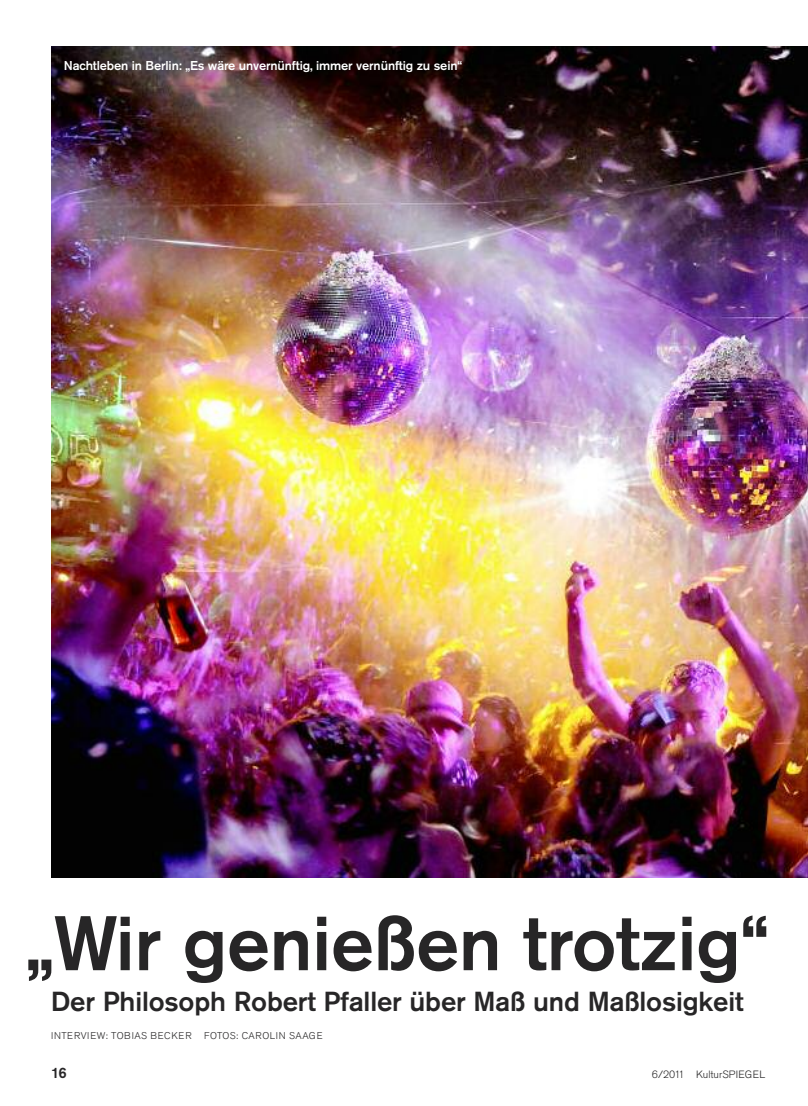
<style>
.page{position:relative;width:808px;height:1106px;background:#fff}
.page>*{position:absolute;margin:0;border:0;box-sizing:border-box;transform-origin:0 0}
.t1{font:500 76.5px "Akzidenz Grotesk Pro";letter-spacing:-.005em;color:#272627}
.t2{font:500 27.3px "Akzidenz Grotesk Pro";letter-spacing:-.005em;color:#272627}
.t3{font:500 15px "Akzidenz Grotesk Pro";color:#272627}
.t4{font:500 12.75px "Akzidenz Grotesk Pro";letter-spacing:-.01em;color:#fff}
.t5{font:300 10.5px "Akzidenz Grotesk Pro";color:#272627}
.t6{font:300 9.75px "Akzidenz Grotesk Pro";letter-spacing:.05em;color:#272627}
</style>
<div class="page">
<img style="left:51px;top:47px;width:757px;height:830px">
<p class="t4" style="left:64px;top:61px;width:400px">Nachtleben in Berlin: „Es wäre unvernünftig, immer vernünftig zu sein“</p>
<h1 class="t1" style="left:26px;top:916px;width:745px">„Wir genießen trotzig“</h1>
<h2 class="t2" style="left:51px;top:991px;width:694px">Der Philosoph Robert Pfaller über Maß und Maßlosigkeit</h2>
<p class="t6" style="left:51px;top:1031px;width:142px">INTERVIEW: TOBIAS BECKER</p>
<p class="t6" style="left:204px;top:1031px;width:120px">FOTOS: CAROLIN SAAGE</p>
<p class="t3" style="left:51px;top:1067px;width:17px">16</p>
<p class="t5" style="left:652px;top:1070px;width:115px">6/2011 KulturSPIEGEL</p>
</div>
